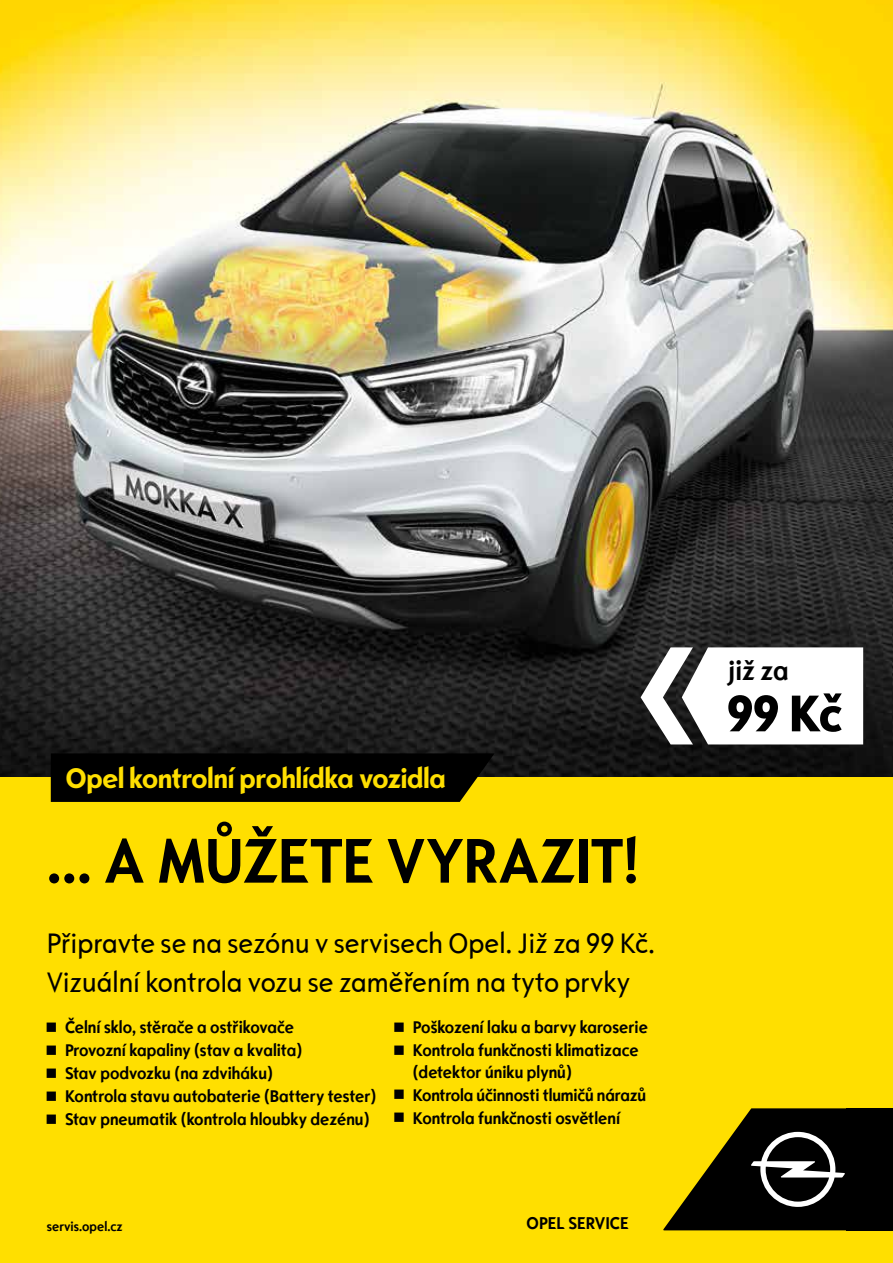
<style>
.page{position:relative;width:893px;height:1263px;background:#fff}
.page>*{position:absolute;margin:0;border:0;box-sizing:border-box;transform-origin:0 0}
.t1{font:700 65.85px "Opel Sans Condensed";letter-spacing:-.015em;color:#000}
.t2{font:800 53.85px "Opel Sans Condensed";color:#000}
.t3{font:condensed 29.7px/39.2px "Opel Sans";color:#000}
.t4{font:29.7px "Opel Sans Condensed Carline";letter-spacing:-.01em;color:#ffdf00}
.t5{font:700 28.95px "Opel Sans Condensed";color:#000}
.t6{font:700 18px "Opel Sans Condensed";letter-spacing:-.005em;color:#000}
.t7{font:700 17.85px/23px "Opel Sans Condensed";color:#000}
.t8{font:700 13.95px "Opel Sans Condensed";color:#000}
</style>
<div class="page">
<img style="left:0;top:0;width:893px;height:778px">
<div style="left:0;top:778px;width:893px;height:485px;background:#ffdf00"></div>
<svg style="left:51px;top:753px;width:444px;height:49px;background:#080700"></svg>
<svg style="left:663px;top:1108px;width:197px;height:122px"></svg>
<div style="left:860px;top:1108px;width:33px;height:122px;background:#000"></div>
<svg style="left:641px;top:647px;width:222px;height:97px"></svg>
<h3 class="t4" style="left:66px;top:760px;width:381px">Opel kontrolní prohlídka vozidla</h3>
<h1 class="t1" style="left:47px;top:821px;width:594px">… A MŮŽETE VYRAZIT!</h1>
<h3 class="t3" style="left:47px;top:924px;width:610px">Připravte se na sezónu v servisech Opel. Již za 99 Kč.<br>Vizuální kontrola vozu se zaměřením na tyto prvky</h3>
<p class="t7" style="left:65px;top:1016px;width:313px">Čelní sklo, stěrače a ostřikovače<br>Provozní kapaliny (stav a kvalita)<br>Stav podvozku (na zdviháku)<br>Kontrola stavu autobaterie (Battery tester)<br>Stav pneumatik (kontrola hloubky dezénu)</p>
<p class="t7" style="left:413px;top:1016px;width:237px">Poškození laku a barvy karoserie<br>Kontrola funkčnosti klimatizace</p>
<p class="t7" style="left:413px;top:1060px;width:235px">(detektor úniku plynů)<br>Kontrola účinnosti tlumičů nárazů<br>Kontrola funkčnosti osvětlení</p>
<p class="t8" style="left:47px;top:1218px;width:77px">servis.opel.cz</p>
<p class="t6" style="left:527px;top:1212px;width:104px">OPEL SERVICE</p>
<h3 class="t5" style="left:729px;top:653px;width:62px">již za</h3>
<h2 class="t2" style="left:727px;top:681px;width:117px">99 Kč</h2>
</div>
